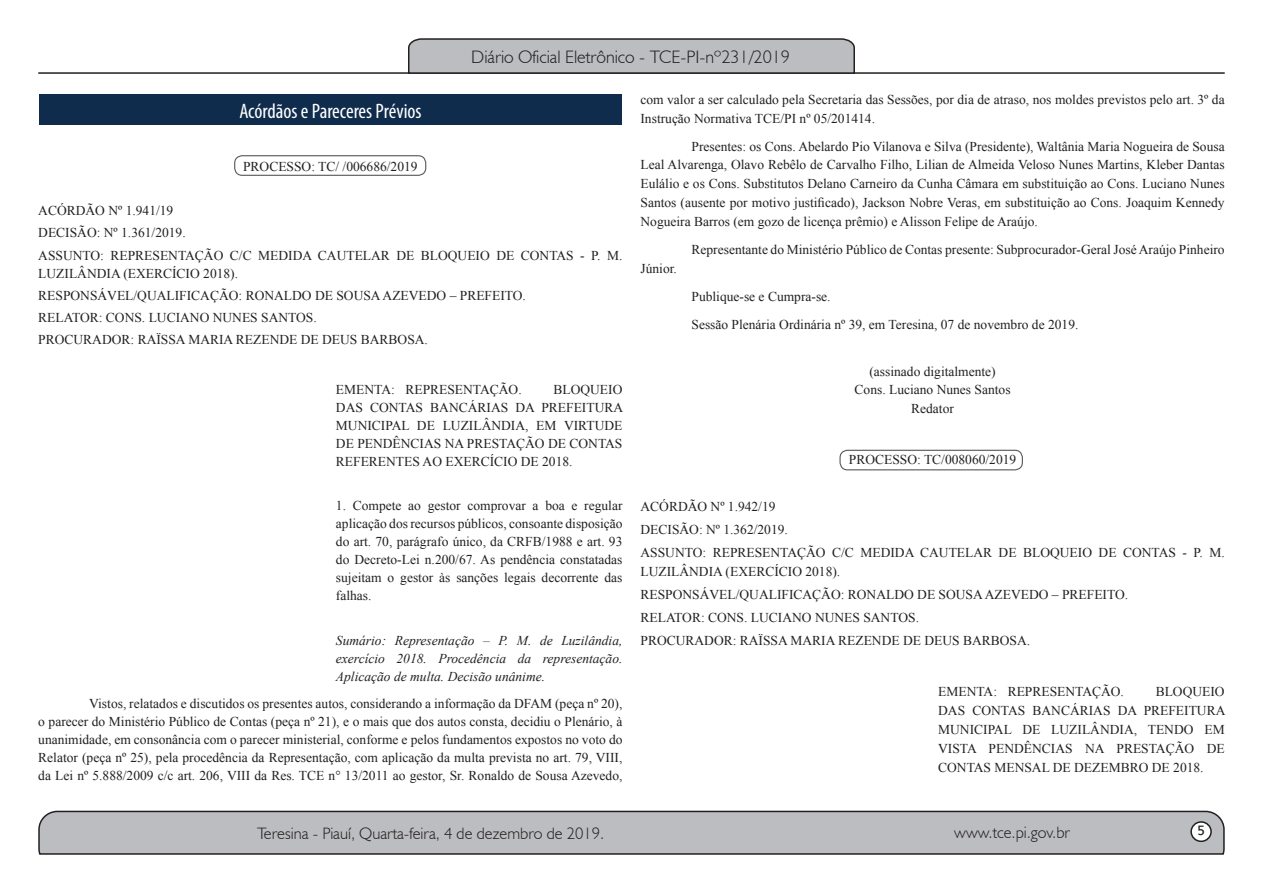
<style>
.page{position:relative;width:1263px;height:893px;background:#fff}
.page>*{position:absolute;margin:0;border:0;box-sizing:border-box;transform-origin:0 0}
.t1{font:condensed 21px "Myriad Pro";color:#fff}
.t2{font:300 18px "Humanist 521 BT";color:#231f20}
.t3{font:300 16.5px "Humanist 521 BT";color:#231f20}
.t4{font:15px "Estrangelo Edessa";color:#231f20}
.parag__12{font:13.5px/18.9px "Times New Roman";color:#231f20;text-align:justify}
.parag_0{font:13.5px/18px "Times New Roman";color:#231f20}
.parag_70{font:13.5px/18px "Times New Roman";color:#231f20;text-align:justify}
.parag_70-2{font:italic 13.5px/18px "Times New Roman";color:#231f20;text-align:justify}
.assinatura_centraliz{font:13.5px "Times New Roman";color:#231f20}
</style>
<div class="page">
<svg style="left:38px;top:810px;width:1187px;height:45px;background:#b3b3b6"></svg>
<div style="left:1191px;top:822px;width:20px;height:19px;background:#fff;border-radius:50%"></div>
<div style="left:1190px;top:821px;width:22px;height:21px;border:2px solid #231f20;border-radius:50%"></div>
<hr style="left:38px;top:72px;width:1187px;height:2px;background:#231f20">
<svg style="left:407px;top:38px;width:449px;height:36px;background:#aeafb2"></svg>
<div style="left:39px;top:94px;width:583px;height:31px;background:#102c4d"></div>
<div style="left:234px;top:155px;width:192px;height:21px;border:1px solid #57585a;border-radius:8px"></div>
<div style="left:839px;top:450px;width:184px;height:20px;border:1px solid #57585a;border-radius:8px"></div>
<h2 class="t2" style="left:471px;top:46px;width:320px">Diário Oficial Eletrônico - TCE-PI-nº231/2019</h2>
<p class="t1" style="left:239px;top:98px;width:184px">Acórdãos e Pareceres Prévios</p>
<p class="parag_0" style="left:243px;top:157px;width:176px">PROCESSO: TC/ /006686/2019</p>
<p class="parag_0" style="left:38px;top:201px;width:137px">ACÓRDÃO Nº 1.941/19</p>
<p class="parag_0" style="left:38px;top:224px;width:149px">DECISÃO: Nº 1.361/2019.</p>
<p class="parag_0" style="left:38px;top:246px;width:586px">ASSUNTO: REPRESENTAÇÃO C/C MEDIDA CAUTELAR DE BLOQUEIO DE CONTAS - P. M.<br>LUZILÂNDIA (EXERCÍCIO 2018).</p>
<p class="parag_0" style="left:38px;top:286px;width:489px">RESPONSÁVEL/QUALIFICAÇÃO: RONALDO DE SOUSA AZEVEDO – PREFEITO.</p>
<p class="parag_0" style="left:38px;top:308px;width:280px">RELATOR: CONS. LUCIANO NUNES SANTOS.</p>
<p class="parag_0" style="left:38px;top:331px;width:391px">PROCURADOR: RAÏSSA MARIA REZENDE DE DEUS BARBOSA.</p>
<p class="parag_70" style="left:336px;top:380px;width:187px">EMENTA: REPRESENTAÇÃO.</p>
<p class="parag_70" style="left:336px;top:380px;width:289px;text-indent:218px">BLOQUEIO DAS CONTAS BANCÁRIAS DA PREFEITURA MUNICIPAL DE LUZILÂNDIA, EM VIRTUDE DE PENDÊNCIAS NA PRESTAÇÃO DE CONTAS REFERENTES AO EXERCÍCIO DE 2018.</p>
<p class="parag_70" style="left:336px;top:496px;width:288px">1. Compete ao gestor comprovar a boa e regular aplicação dos recursos públicos, consoante disposição do art. 70, parágrafo único, da CRFB/1988 e art. 93 do Decreto-Lei n.200/67. As pendência constatadas sujeitam o gestor às sanções legais decorrente das falhas.</p>
<p class="parag_70-2" style="left:336px;top:631px;width:288px">Sumário: Representação – P. M. de Luzilândia, exercício 2018. Procedência da representação.<br>Aplicação de multa. Decisão unânime.</p>
<p class="parag__12" style="left:38px;top:694px;width:586px;line-height:18px;text-indent:51px">Vistos, relatados e discutidos os presentes autos, considerando a informação da DFAM (peça nº 20), o parecer do Ministério Público de Contas (peça nº 21), e o mais que dos autos consta, decidiu o Plenário, à unanimidade, em consonância com o parecer ministerial, conforme e pelos fundamentos expostos no voto do Relator (peça nº 25), pela procedência da Representação, com aplicação da multa prevista no art. 79, VIII, da Lei nº 5.888/2009 c/c art. 206, VIII da Res. TCE n° 13/2011 ao gestor, Sr. Ronaldo de Sousa Azevedo,</p>
<p class="parag__12" style="left:640px;top:90px;width:586px">com valor a ser calculado pela Secretaria das Sessões, por dia de atraso, nos moldes previstos pelo art. 3º da<br>Instrução Normativa TCE/PI nº 05/201414.</p>
<p class="parag__12" style="left:640px;top:136px;width:586px;text-indent:51px">Presentes: os Cons. Abelardo Pio Vilanova e Silva (Presidente), Waltânia Maria Nogueira de Sousa Leal Alvarenga, Olavo Rebêlo de Carvalho Filho, Lilian de Almeida Veloso Nunes Martins, Kleber Dantas Eulálio e os Cons. Substitutos Delano Carneiro da Cunha Câmara em substituição ao Cons. Luciano Nunes Santos (ausente por motivo justificado), Jackson Nobre Veras, em substituição ao Cons. Joaquim Kennedy Nogueira Barros (em gozo de licença prêmio) e Alisson Felipe de Araújo.</p>
<p class="parag__12" style="left:691px;top:240px;width:535px">Representante do Ministério Público de Contas presente: Subprocurador-Geral José Araújo Pinheiro</p>
<p class="parag__12" style="left:640px;top:259px;width:38px">Júnior.</p>
<p class="parag__12" style="left:691px;top:287px;width:141px">Publique-se e Cumpra-se.</p>
<p class="parag__12" style="left:691px;top:315px;width:388px">Sessão Plenária Ordinária nº 39, em Teresina, 07 de novembro de 2019.</p>
<p class="assinatura_centraliz" style="left:869px;top:362px;width:128px">(assinado digitalmente)</p>
<p class="assinatura_centraliz" style="left:854px;top:381px;width:157px">Cons. Luciano Nunes Santos</p>
<p class="assinatura_centraliz" style="left:911px;top:400px;width:44px">Redator</p>
<p class="parag_0" style="left:849px;top:451px;width:169px">PROCESSO: TC/008060/2019</p>
<p class="parag_0" style="left:640px;top:497px;width:137px">ACÓRDÃO Nº 1.942/19</p>
<p class="parag_0" style="left:640px;top:520px;width:149px">DECISÃO: Nº 1.362/2019.</p>
<p class="parag_0" style="left:640px;top:543px;width:586px;line-height:18.9px">ASSUNTO: REPRESENTAÇÃO C/C MEDIDA CAUTELAR DE BLOQUEIO DE CONTAS - P. M.<br>LUZILÂNDIA (EXERCÍCIO 2018).</p>
<p class="parag_0" style="left:640px;top:585px;width:489px">RESPONSÁVEL/QUALIFICAÇÃO: RONALDO DE SOUSA AZEVEDO – PREFEITO.</p>
<p class="parag_0" style="left:640px;top:608px;width:280px">RELATOR: CONS. LUCIANO NUNES SANTOS.</p>
<p class="parag_0" style="left:640px;top:632px;width:391px">PROCURADOR: RAÏSSA MARIA REZENDE DE DEUS BARBOSA.</p>
<p class="parag_70" style="left:938px;top:683px;width:187px">EMENTA: REPRESENTAÇÃO.</p>
<p class="parag_70" style="left:938px;top:682px;width:289px;line-height:18.9px;text-indent:218px">BLOQUEIO DAS CONTAS BANCÁRIAS DA PREFEITURA MUNICIPAL DE LUZILÂNDIA, TENDO EM VISTA PENDÊNCIAS NA PRESTAÇÃO DE CONTAS MENSAL DE DEZEMBRO DE 2018.</p>
<p class="t3" style="left:257px;top:823px;width:349px">Teresina - Piauí, Quarta-feira, 4 de dezembro de 2019.</p>
<p class="t3" style="left:954px;top:822px;width:117px">www.tce.pi.gov.br</p>
<p class="t4" style="left:1197px;top:823px;width:9px">5</p>
</div>
